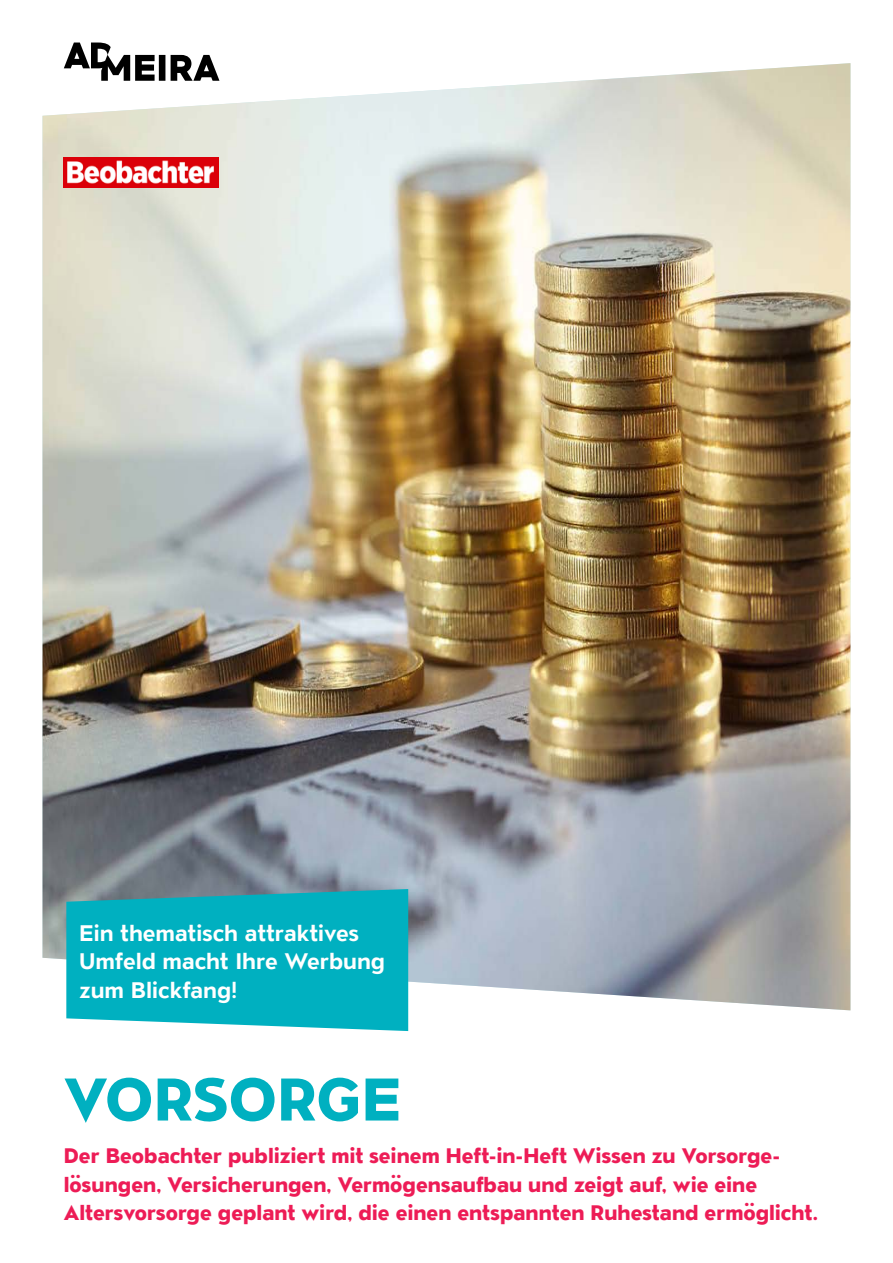
<style>
.page{position:relative;width:893px;height:1263px;background:#fff}
.page>*{position:absolute;margin:0;border:0;box-sizing:border-box;transform-origin:0 0}
.haupt_ti{font:800 60px "ATC Overlook";letter-spacing:.01em;color:#00b0c0}
.lead{font:700 22.5px/28.5px "ATC Overlook";letter-spacing:-.005em;color:#fff}
.t1{font:800 21px/28.5px "ATC Overlook";color:#ed1c56}
</style>
<div class="page">
<svg style="left:66px;top:43px;width:147px;height:20px"></svg>
<img style="left:43px;top:63px;width:807px;height:947px">
<svg style="left:66px;top:889px;width:342px;height:142px;background:#12b1c0"></svg>
<img style="left:64px;top:157px;width:154px;height:30px">
<p class="lead" style="left:79px;top:920px;width:308px">Ein thematisch attraktives<br>Umfeld macht Ihre Werbung zum Blickfang!</p>
<p class="haupt_ti" style="left:64px;top:1065px;width:338px">VORSORGE</p>
<p class="t1" style="left:64px;top:1143px;width:756px">Der Beobachter publiziert mit seinem Heft-in-Heft Wissen zu Vorsorge&shy;lösungen, Versicherungen, Vermögensaufbau und zeigt auf, wie eine<br>Altersvorsorge geplant wird, die einen entspannten Ruhestand ermöglicht.</p>
</div>
